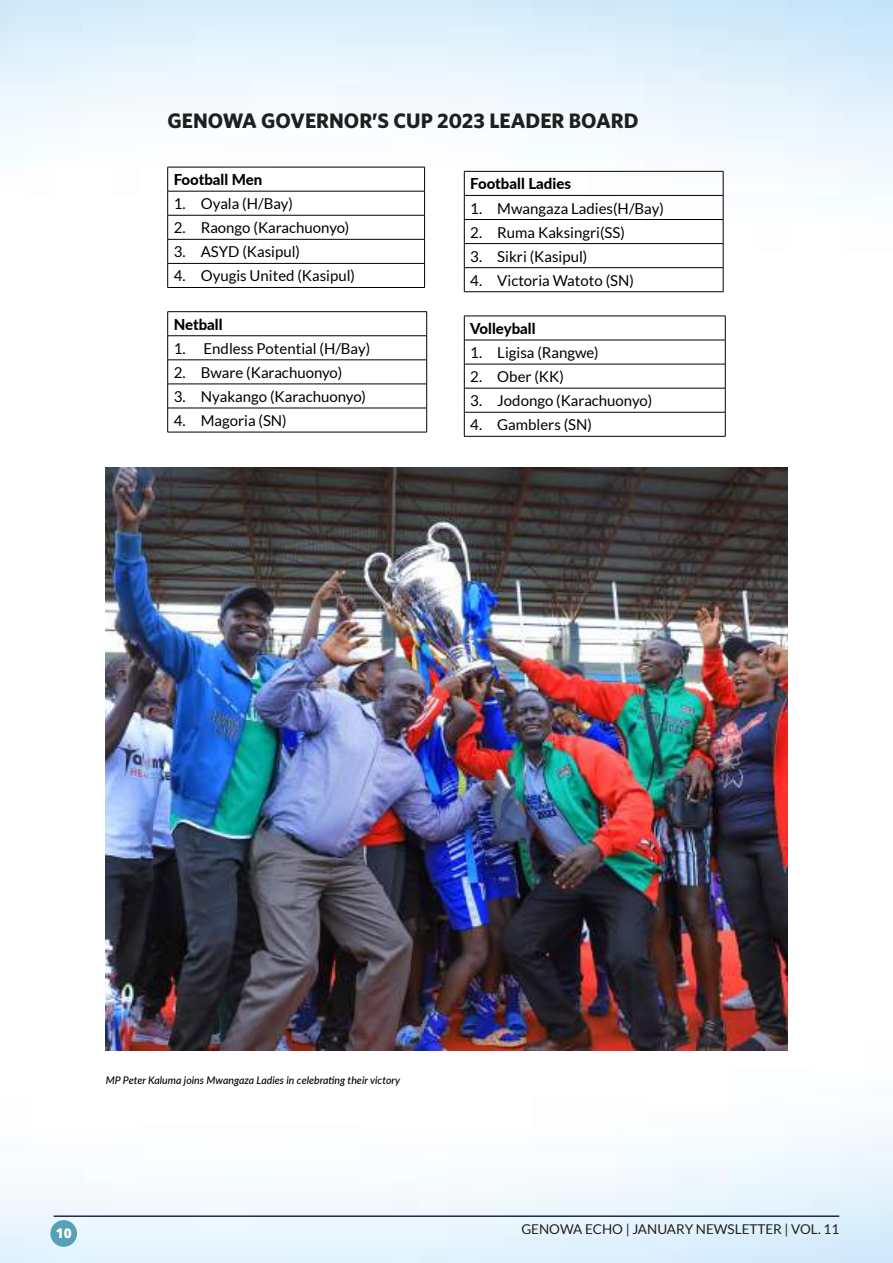
<style>
.page{position:relative;width:893px;height:1263px;background:#fff}
.page>*{position:absolute;margin:0;border:0;box-sizing:border-box;transform-origin:0 0}
.t1{font:700 21px "Whitney";color:#201f1f}
.t2{font:15px "Lato";color:#000}
.t3{font:800 15px "Lato";color:#000}
.t4{font:13.5px "Lato";color:#201f1f}
.t5{font:800 13.5px "Open Sans";color:#fff}
.t6{font:italic 500 10.5px "Lato";color:#000}
</style>
<div class="page">
<img style="left:0;top:0;width:893px;height:1263px">
<div style="left:50px;top:1220px;width:27px;height:27px;background:#56a1b8;border-radius:50%"></div>
<hr style="left:54px;top:1215px;width:785px;height:2px;background:#1c2e47">
<hr style="left:167px;top:167px;width:258px;height:1px;background:#000">
<hr style="left:167px;top:191px;width:258px;height:1px;background:#000">
<hr style="left:167px;top:215px;width:258px;height:1px;background:#000">
<hr style="left:167px;top:239px;width:258px;height:1px;background:#000">
<hr style="left:167px;top:263px;width:258px;height:1px;background:#000">
<svg style="left:167px;top:167px;width:1px;height:120px"></svg>
<svg style="left:424px;top:167px;width:1px;height:120px"></svg>
<hr style="left:167px;top:287px;width:258px;height:1px;background:#000">
<hr style="left:167px;top:311px;width:260px;height:1px;background:#000">
<hr style="left:167px;top:335px;width:260px;height:1px;background:#000">
<hr style="left:167px;top:360px;width:260px;height:1px;background:#000">
<hr style="left:167px;top:384px;width:260px;height:1px;background:#000">
<hr style="left:167px;top:408px;width:260px;height:1px;background:#000">
<svg style="left:167px;top:312px;width:1px;height:120px"></svg>
<svg style="left:426px;top:312px;width:1px;height:120px"></svg>
<hr style="left:167px;top:432px;width:260px;height:1px;background:#000">
<hr style="left:464px;top:171px;width:259px;height:1px;background:#000">
<hr style="left:464px;top:195px;width:259px;height:1px;background:#000">
<hr style="left:464px;top:219px;width:259px;height:1px;background:#000">
<hr style="left:464px;top:243px;width:259px;height:1px;background:#000">
<hr style="left:464px;top:267px;width:259px;height:1px;background:#000">
<svg style="left:464px;top:172px;width:1px;height:119px"></svg>
<svg style="left:723px;top:172px;width:1px;height:120px"></svg>
<hr style="left:464px;top:291px;width:259px;height:1px;background:#000">
<hr style="left:464px;top:316px;width:261px;height:1px;background:#000">
<hr style="left:464px;top:340px;width:261px;height:1px;background:#000">
<hr style="left:464px;top:364px;width:261px;height:1px;background:#000">
<hr style="left:464px;top:388px;width:261px;height:1px;background:#000">
<hr style="left:464px;top:412px;width:261px;height:1px;background:#000">
<svg style="left:464px;top:316px;width:1px;height:120px"></svg>
<svg style="left:725px;top:316px;width:1px;height:120px"></svg>
<hr style="left:464px;top:436px;width:261px;height:1px;background:#000">
<img style="left:106px;top:468px;width:681px;height:582px">
<h1 class="t1" style="left:167px;top:108px;width:473px">GENOWA GOVERNOR’S CUP 2023 LEADER BOARD</h1>
<p class="t3" style="left:174px;top:169px;width:90px">Football Men</p>
<p class="t2" style="left:174px;top:195px;width:121px">1. Oyala (H/Bay)</p>
<p class="t2" style="left:174px;top:220px;width:177px">2. Raongo (Karachuonyo)</p>
<p class="t2" style="left:174px;top:244px;width:128px">3. ASYD (Kasipul)</p>
<p class="t2" style="left:174px;top:268px;width:183px">4. Oyugis United (Kasipul)</p>
<p class="t3" style="left:174px;top:313px;width:50px">Netball</p>
<p class="t2" style="left:174px;top:340px;width:198px">1. Endless Potential (H/Bay)</p>
<p class="t2" style="left:174px;top:364px;width:170px">2. Bware (Karachuonyo)</p>
<p class="t2" style="left:174px;top:388px;width:194px">3. Nyakango (Karachuonyo)</p>
<p class="t2" style="left:174px;top:412px;width:115px">4. Magoria (SN)</p>
<p class="t3" style="left:470px;top:173px;width:102px">Football Ladies</p>
<p class="t2" style="left:470px;top:200px;width:195px">1. Mwangaza Ladies(H/Bay)</p>
<p class="t2" style="left:470px;top:224px;width:156px">2. Ruma Kaksingri(SS)</p>
<p class="t2" style="left:470px;top:248px;width:119px">3. Sikri (Kasipul)</p>
<p class="t2" style="left:470px;top:272px;width:165px">4. Victoria Watoto (SN)</p>
<p class="t3" style="left:470px;top:317px;width:67px">Volleyball</p>
<p class="t2" style="left:470px;top:344px;width:130px">1. Ligisa (Rangwe)</p>
<p class="t2" style="left:470px;top:368px;width:95px">2. Ober (KK)</p>
<p class="t2" style="left:470px;top:392px;width:183px">3. Jodongo (Karachuonyo)</p>
<p class="t2" style="left:470px;top:416px;width:123px">4. Gamblers (SN)</p>
<p class="t6" style="left:106px;top:1073px;width:296px">MP Peter Kaluma joins Mwangaza Ladies in celebrating their victory</p>
<p class="t5" style="left:56px;top:1222px;width:17px">10</p>
<p class="t4" style="left:521px;top:1222px;width:319px">GENOWA ECHO | JANUARY NEWSLETTER | VOL. 11</p>
</div>
